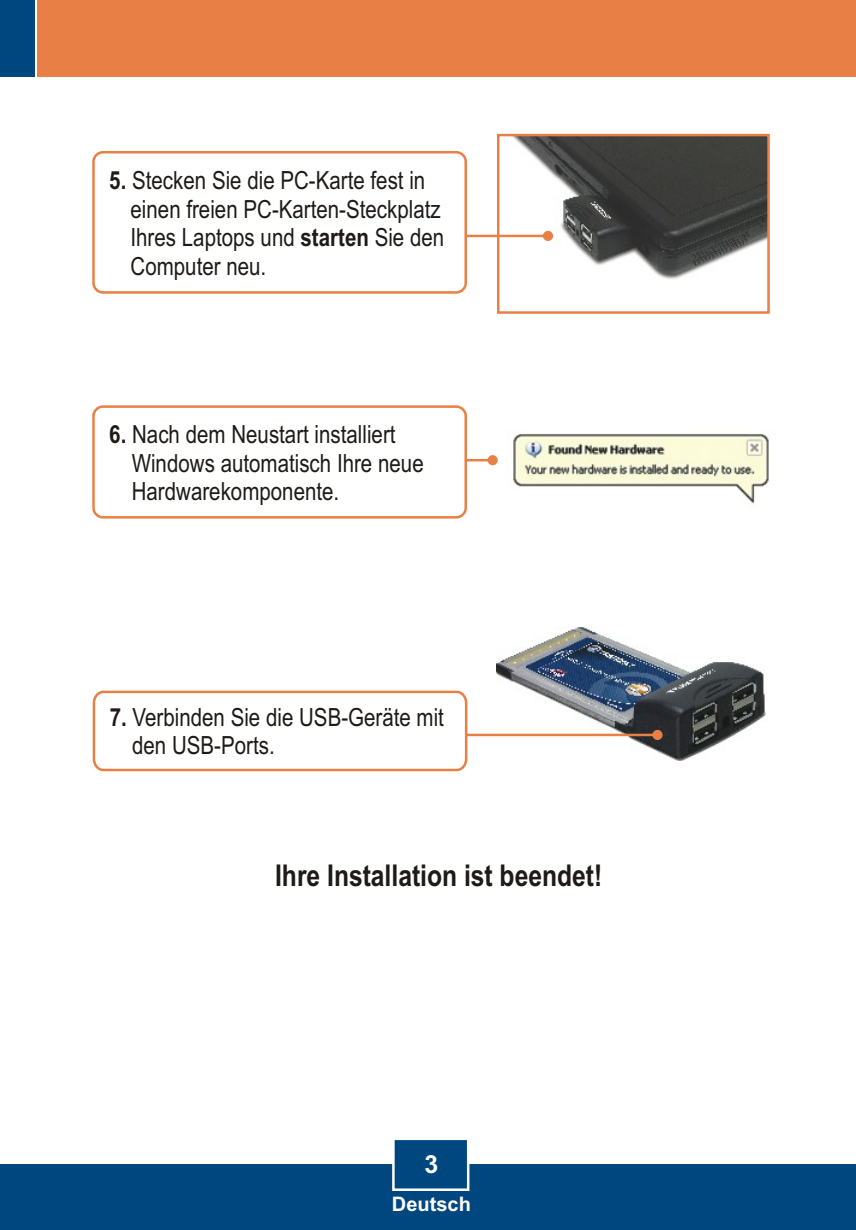
<style>
.page{position:relative;width:856px;height:1230px;background:#fff}
.page>*{position:absolute;margin:0;border:0;box-sizing:border-box;transform-origin:0 0}
.t1{font:700 30px "Arial Narrow";color:#1f1a17}
.t2{font:25px/28.2px "Arial Narrow";color:#1f1a17}
.t3{font:700 25px "Arial";color:#fff}
.t4{font:700 20px "Arial";color:#fff}
.s1{font-weight:700}
</style>
<div class="page">
<img style="left:514px;top:138px;width:251px;height:142px">
<div style="left:496px;top:134px;width:273px;height:180px;border:3px solid #e88045"></div>
<img style="left:496px;top:627px;width:270px;height:134px">
<div style="left:0;top:1164px;width:855px;height:65px;background:#004780"></div>
<div style="left:37px;top:0;width:818px;height:77px;background:#e88045"></div>
<div style="left:0;top:0;width:35px;height:77px;background:#004780"></div>
<svg style="left:466px;top:455px;width:31px;height:10px"></svg>
<svg style="left:466px;top:231px;width:86px;height:10px"></svg>
<img style="left:513px;top:433px;width:256px;height:71px">
<svg style="left:392px;top:1140px;width:78px;height:51px"></svg>
<div style="left:92px;top:405px;width:374px;height:113px;background:#fff;border:3px solid #e88045;border-radius:9px"></div>
<div style="left:92px;top:151px;width:374px;height:142px;background:#fff;border:3px solid #e88045;border-radius:9px"></div>
<svg style="left:92px;top:689px;width:570px;height:83px"></svg>
<p class="t2" style="left:130px;top:169px;width:315px;text-indent:-21px"><span class="s1">5.</span> Stecken Sie die PC-Karte fest in einen freien PC-Karten-Steckplatz<br>Ihres Laptops und <span class="s1">starten</span> Sie den<br>Computer neu.</p>
<p class="t2" style="left:132px;top:423px;width:293px;text-indent:-22px"><span class="s1">6.</span> Nach dem Neustart installiert<br>Windows automatisch Ihre neue<br>Hardwarekomponente.</p>
<p class="t2" style="left:132px;top:705px;width:313px;text-indent:-22px"><span class="s1">7.</span> Verbinden Sie die USB-Geräte mit den USB-Ports.</p>
<p class="t1" style="left:275px;top:864px;width:328px">Ihre Installation ist beendet!</p>
<p class="t3" style="left:424px;top:1154px;width:15px">3</p>
<p class="t4" style="left:392px;top:1195px;width:80px">Deutsch</p>
</div>
